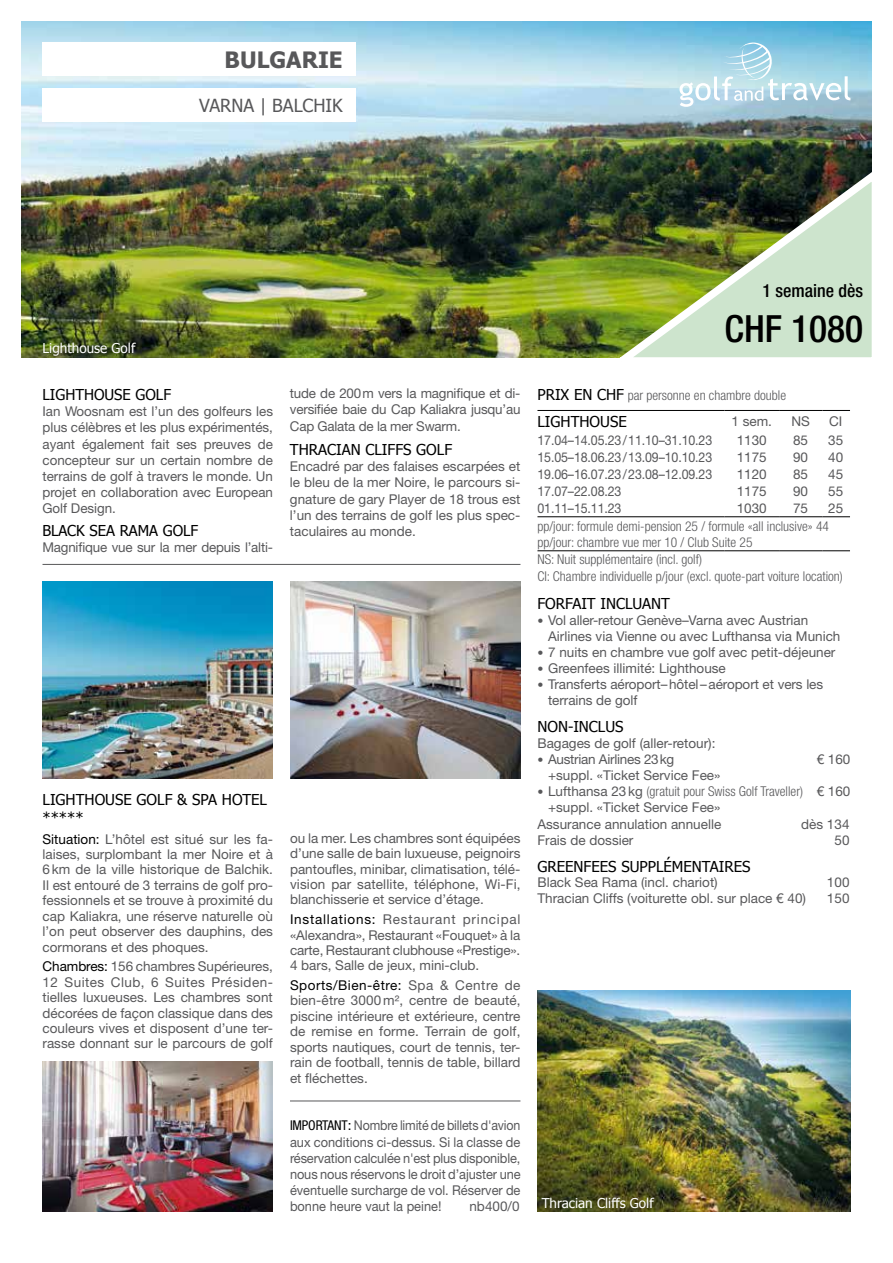
<style>
.page{position:relative;width:893px;height:1263px;background:#fff}
.page>*{position:absolute;margin:0;border:0;box-sizing:border-box;transform-origin:0 0}
.t1{font:500 condensed 37.5px "Helvetica Neue LT Pro";color:#000}
.t2{font:700 22.5px "Tahoma";color:#58585a}
.t3{font:18px "Tahoma";color:#58585a}
.t4{font:500 condensed 18px "Helvetica Neue LT Pro";color:#000}
.t5{font:15px/18px "Tahoma";color:#000}
.t6{font:13.5px/15.5px "Helvetica Neue LT Pro";color:#58585a;text-align:justify}
.t7{font:13.5px/16.2px "Helvetica Neue LT Pro";color:#58585a;text-align:justify;scale:.92 1}
.t8{font:300 condensed 13.5px/16.2px "Helvetica Neue LT Pro";color:#58585a}
.t9{font:13.5px "Tahoma";color:#fff}
.t10{font:13.5px "Helvetica Neue LT Pro";letter-spacing:-.02em;color:#58585a}
.s1{color:#000}
.s2{font-stretch:condensed;color:#000}
.s3{font-family:"Tahoma";font-weight:400;font-stretch:normal;font-size:15px;color:#000}
.s4{font-size:12px}
.s5{font-weight:400;font-stretch:normal;font-size:12px}
.s6{font-weight:400;font-stretch:normal}
</style>
<div class="page">
<hr style="left:43px;top:564px;width:477px;height:1px;background:#58585a">
<img style="left:43px;top:581px;width:230px;height:197px">
<img style="left:43px;top:1061px;width:230px;height:151px">
<img style="left:290px;top:581px;width:230px;height:197px">
<img style="left:21px;top:21px;width:851px;height:336px">
<img style="left:611px;top:159px;width:261px;height:199px">
<svg style="left:679px;top:43px;width:171px;height:63px;background:#afd8e7"></svg>
<img style="left:537px;top:990px;width:313px;height:222px">
<hr style="left:290px;top:1100px;width:230px;height:1px;background:#58585a">
<div style="left:43px;top:43px;width:313px;height:33px;background:#fff"></div>
<div style="left:43px;top:89px;width:313px;height:33px;background:#fff"></div>
<hr style="left:537px;top:410px;width:188px;height:1px;background:#000">
<hr style="left:725px;top:410px;width:55px;height:1px;background:#000">
<hr style="left:780px;top:410px;width:42px;height:1px;background:#000">
<svg style="left:822px;top:410px;width:28px;height:1px"></svg>
<hr style="left:537px;top:516px;width:188px;height:1px;background:#000">
<hr style="left:537px;top:550px;width:188px;height:1px;background:#000">
<hr style="left:725px;top:550px;width:55px;height:1px;background:#000">
<hr style="left:780px;top:550px;width:42px;height:1px;background:#000">
<svg style="left:822px;top:550px;width:28px;height:1px"></svg>
<hr style="left:725px;top:516px;width:55px;height:1px;background:#000">
<hr style="left:780px;top:516px;width:42px;height:1px;background:#000">
<svg style="left:822px;top:516px;width:28px;height:1px"></svg>
<h2 class="t2" style="left:225px;top:44px;width:120px">BULGARIE</h2>
<h3 class="t3" style="left:199px;top:93px;width:145px">VARNA | BALCHIK</h3>
<p class="t9" style="left:43px;top:339px;width:94px">Lighthouse Golf</p>
<p class="t5" style="left:43px;top:385px;width:130px">LIGHTHOUSE GOLF</p>
<p class="t6" style="left:43px;top:403px;width:232px;line-height:16.2px">Ian Woosnam est l’un des golfeurs les plus célèbres et les plus expérimentés, ayant également fait ses preuves de concepteur sur un certain nombre de terrains de golf à travers le monde. Un projet en collaboration avec European Golf Design.</p>
<p class="t5" style="left:43px;top:520px;width:157px">BLACK SEA RAMA GOLF</p>
<p class="t6" style="left:43px;top:539px;width:232px">Magnifique vue sur la mer depuis l’alti-</p>
<p class="t6" style="left:290px;top:385px;width:232px;line-height:16.2px">tude de 200m vers la magnifique et di&shy;versifiée baie du Cap Kaliakra jusqu’au Cap Galata de la mer Swarm.</p>
<p class="t5" style="left:290px;top:440px;width:164px">THRACIAN CLIFFS GOLF</p>
<p class="t6" style="left:290px;top:458px;width:232px;line-height:16.2px">Encadré par des falaises escarpées et le bleu de la mer Noire, le parcours si&shy;gnature de gary Player de 18 trous est l’un des terrains de golf les plus spec&shy;taculaires au monde.</p>
<p class="t5" style="left:43px;top:790px;width:226px">LIGHTHOUSE GOLF &amp; SPA HOTEL *****</p>
<p class="t6" style="left:43px;top:831px;width:232px"><span class="s1">Situation:</span> L’hôtel est situé sur les fa&shy;laises, surplombant la mer Noire et à 6km de la ville historique de Balchik.<br>Il est entouré de 3 terrains de golf pro&shy;fessionnels et se trouve à proximité du cap Kaliakra, une réserve naturelle où l’on peut observer des dauphins, des cormorans et des phoques.</p>
<p class="t6" style="left:43px;top:958px;width:232px"><span class="s1">Chambres:</span> 156 chambres Supérieures, 12 Suites Club, 6 Suites Présiden&shy;tielles luxueuses. Les chambres sont décorées de façon classique dans des couleurs vives et disposent d’une ter&shy;rasse donnant sur le parcours de golf</p>
<p class="t6" style="left:290px;top:830px;width:232px">ou la mer. Les chambres sont équipées d’une salle de bain luxueuse, peignoirs pantoufles, minibar, climatisation, télé&shy;vision par satellite, téléphone, Wi-Fi, blanchisserie et service d’étage.</p>
<p class="t6" style="left:290px;top:911px;width:232px"><span class="s1">Installations:</span> Restaurant principal «Alexandra», Restaurant «Fouquet» à la carte, Restaurant clubhouse «Prestige».<br>4 bars, Salle de jeux, mini-club.</p>
<p class="t6" style="left:290px;top:977px;width:232px"><span class="s1">Sports/Bien-être:</span> Spa &amp; Centre de bien-être 3000m², centre de beauté, piscine intérieure et extérieure, centre de remise en forme. Terrain de golf, sports nautiques, court de tennis, ter&shy;rain de football, tennis de table, billard et fléchettes.</p>
<p class="t7" style="left:290px;top:1117px;width:252px"><span class="s2">IMPORTANT</span><span class="s1">:</span> Nombre limité de billets d'avion aux conditions ci-dessus. Si la classe de réservation calculée n'est plus disponible, nous nous réservons le droit d’ajuster une éventuelle surcharge de vol. Réserver de bonne heure vaut la peine!</p>
<p class="t6" style="left:469px;top:1198px;width:52px">nb400/0</p>
<h3 class="t4" style="left:763px;top:280px;width:102px">1 semaine dès</h3>
<h1 class="t1" style="left:724px;top:307px;width:140px">CHF 1080</h1>
<p class="t8" style="left:537px;top:387px;width:250px"><span class="s3">PRIX EN CHF</span> par personne en chambre double</p>
<p class="t5" style="left:537px;top:412px;width:91px">LIGHTHOUSE</p>
<p class="t6" style="left:731px;top:413px;width:42px">1 sem.</p>
<p class="t6" style="left:791px;top:413px;width:20px">NS</p>
<p class="t6" style="left:829px;top:413px;width:15px">CI</p>
<p class="t7" style="left:537px;top:432px;width:191px">17.04–14.05.23/11.10–31.10.23</p>
<p class="t6" style="left:737px;top:432px;width:32px">1130</p>
<p class="t6" style="left:793px;top:432px;width:17px">85</p>
<p class="t6" style="left:828px;top:432px;width:17px">35</p>
<p class="t7" style="left:537px;top:449px;width:191px">15.05–18.06.23/13.09–10.10.23</p>
<p class="t6" style="left:737px;top:449px;width:32px">1175</p>
<p class="t6" style="left:793px;top:449px;width:17px">90</p>
<p class="t6" style="left:828px;top:449px;width:17px">40</p>
<p class="t7" style="left:537px;top:466px;width:191px">19.06–16.07.23/23.08–12.09.23</p>
<p class="t6" style="left:737px;top:466px;width:32px">1120</p>
<p class="t6" style="left:793px;top:466px;width:17px">85</p>
<p class="t6" style="left:828px;top:466px;width:17px">45</p>
<p class="t7" style="left:537px;top:483px;width:93px">17.07–22.08.23</p>
<p class="t6" style="left:737px;top:483px;width:32px">1175</p>
<p class="t6" style="left:793px;top:483px;width:17px">90</p>
<p class="t6" style="left:828px;top:483px;width:17px">55</p>
<p class="t7" style="left:537px;top:500px;width:93px">01.11–15.11.23</p>
<p class="t6" style="left:737px;top:500px;width:32px">1030</p>
<p class="t6" style="left:793px;top:500px;width:17px">75</p>
<p class="t6" style="left:828px;top:500px;width:17px">25</p>
<p class="t8" style="left:537px;top:518px;width:293px">pp/jour: formule demi-pension 25 / formule «all inclusive» 44 pp/jour: chambre vue mer 10 / Club Suite 25</p>
<p class="t8" style="left:537px;top:551px;width:307px">NS: Nuit supplémentaire (incl. golf)<br>CI: Chambre individuelle p/jour (excl. quote-part voiture location)</p>
<p class="t5" style="left:537px;top:594px;width:134px">FORFAIT INCLUANT</p>
<p class="t6" style="left:548px;top:612px;width:294px;line-height:15.9px;text-indent:-11px"><span class="s4">•</span> Vol aller-retour Genève–Varna avec Austrian<br>Airlines via Vienne ou avec Lufthansa via Munich</p>
<p class="t6" style="left:537px;top:644px;width:299px"><span class="s4">•</span> 7 nuits en chambre vue golf avec petit-déjeuner</p>
<p class="t6" style="left:537px;top:660px;width:190px"><span class="s4">•</span> Greenfees illimité: Lighthouse</p>
<p class="t6" style="left:548px;top:676px;width:277px;line-height:15.9px;text-indent:-11px"><span class="s4">•</span> Transferts aéroport–hôtel–aéroport et vers les terrains de golf</p>
<p class="t5" style="left:537px;top:716px;width:88px">NON-INCLUS</p>
<p class="t6" style="left:537px;top:735px;width:179px">Bagages de golf (aller-retour):</p>
<p class="t10" style="left:537px;top:751px;width:138px"><span class="s4">•</span> Austrian Airlines 23kg</p>
<p class="t6" style="left:817px;top:751px;width:35px">€ 160</p>
<p class="t6" style="left:548px;top:767px;width:174px">+suppl. «Ticket Service Fee»</p>
<p class="t8" style="left:537px;top:783px;width:314px"><span class="s5">•</span> <span class="s6">Lufthansa 23kg</span> (gratuit pour Swiss Golf Traveller) <span class="s6">€ 160</span></p>
<p class="t6" style="left:548px;top:799px;width:174px">+suppl. «Ticket Service Fee»</p>
<p class="t6" style="left:537px;top:816px;width:185px">Assurance annulation annuelle</p>
<p class="t6" style="left:801px;top:816px;width:50px">dès 134</p>
<p class="t6" style="left:537px;top:832px;width:97px">Frais de dossier</p>
<p class="t6" style="left:834px;top:832px;width:17px">50</p>
<p class="t5" style="left:537px;top:856px;width:215px">GREENFEES SUPPLÉMENTAIRES</p>
<p class="t6" style="left:537px;top:874px;width:182px">Black Sea Rama (incl. chariot)</p>
<p class="t6" style="left:827px;top:874px;width:24px">100</p>
<p class="t6" style="left:537px;top:890px;width:270px">Thracian Cliffs (voiturette obl. sur place € 40)</p>
<p class="t6" style="left:827px;top:890px;width:24px">150</p>
<p class="t9" style="left:542px;top:1194px;width:113px">Thracian Cliffs Golf</p>
</div>
